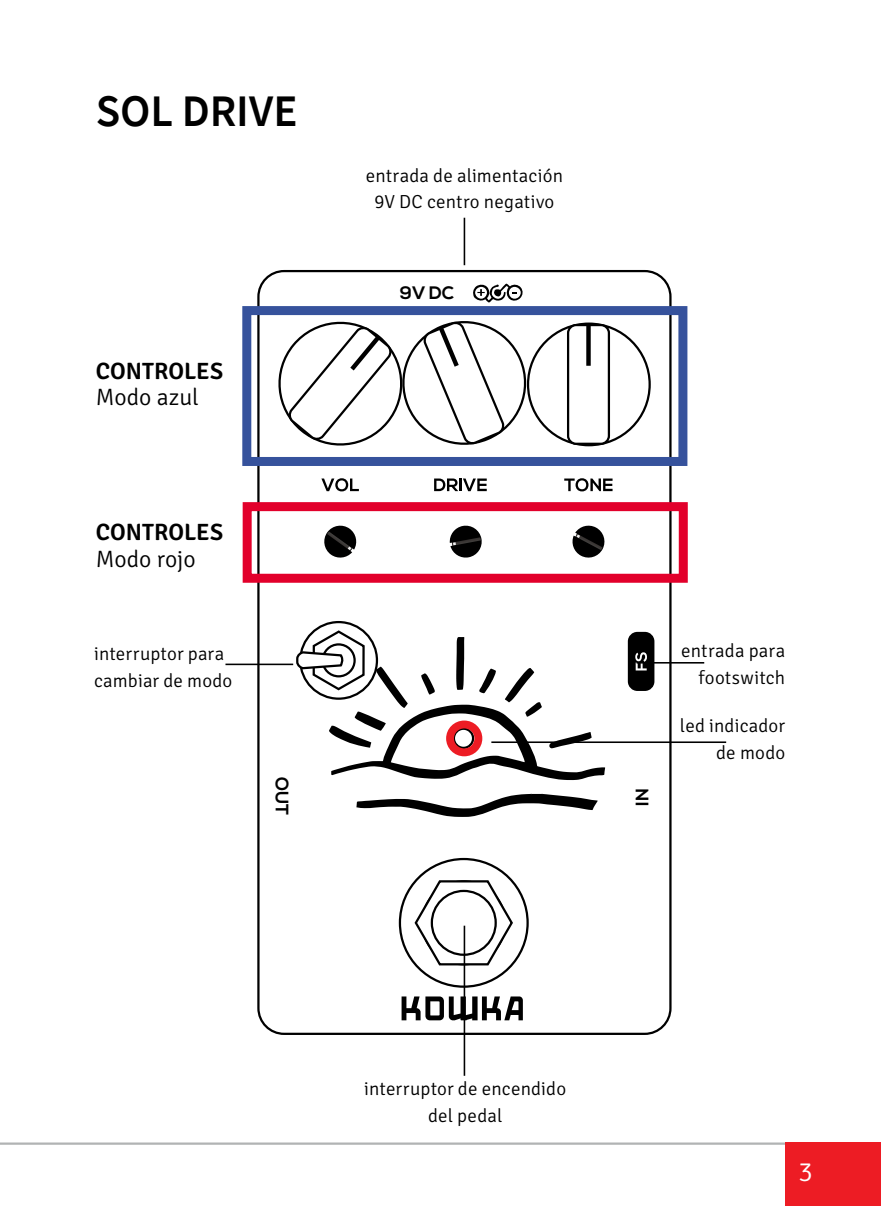
<style>
.page{position:relative;width:881px;height:1206px;background:#fff}
.page>*{position:absolute;margin:0;border:0;box-sizing:border-box;transform-origin:0 0}
.t1{font:600 45px "Source Sans Pro";letter-spacing:-.005em;color:#000}
.t2{font:300 27px "Signika";color:#fff}
.t3{font:600 23.62px "Signika";color:#000}
.t4{font:300 23.62px "Signika";color:#000}
.t5{font:300 18.9px/26.8px "Signika";letter-spacing:.01em;color:#000;text-align:right}
.t6{font:700 18px "Nexa";color:#000}
</style>
<div class="page">
<div style="left:257px;top:270px;width:414px;height:764px;border:2px solid #000;border-radius:26px"></div>
<svg style="left:434px;top:478px;width:52px;height:13px"></svg>
<svg style="left:321px;top:478px;width:38px;height:13px"></svg>
<svg style="left:564px;top:478px;width:48px;height:13px"></svg>
<svg style="left:401px;top:996px;width:121px;height:24px"></svg>
<svg style="left:473px;top:283px;width:50px;height:19px"></svg>
<div style="left:566px;top:324px;width:43px;height:121px;border:2px solid #000;border-radius:8px"></div>
<div style="left:586px;top:324px;width:4px;height:42px;border:2px solid #000"></div>
<svg style="left:278px;top:321px;width:255px;height:125px"></svg>
<svg style="left:300px;top:622px;width:77px;height:76px"></svg>
<svg style="left:398px;top:857px;width:131px;height:131px"></svg>
<div style="left:431px;top:891px;width:64px;height:63px;background:#fff;border-radius:50%"></div>
<div style="left:430px;top:889px;width:66px;height:66px;border:2px solid #000;border-radius:50%"></div>
<svg style="left:296px;top:629px;width:309px;height:151px"></svg>
<svg style="left:356px;top:793px;width:241px;height:24px"></svg>
<svg style="left:627px;top:632px;width:27px;height:59px;background:#232323"></svg>
<svg style="left:324px;top:525px;width:33px;height:33px"></svg>
<svg style="left:449px;top:525px;width:33px;height:33px"></svg>
<svg style="left:572px;top:525px;width:33px;height:33px"></svg>
<hr style="left:0;top:1142px;width:785px;height:2px;background:#b1b3b4">
<hr style="left:491px;top:741px;width:234px;height:2px;background:#000">
<hr style="left:463px;top:218px;width:2px;height:47px;background:#000">
<div style="left:446px;top:720px;width:36px;height:36px;border:8px solid #ed1c24;border-radius:50%"></div>
<div style="left:242px;top:306px;width:445px;height:160px;border:9px solid #36529c"></div>
<div style="left:242px;top:502px;width:445px;height:80px;border:9px solid #e2002b"></div>
<div style="left:785px;top:1142px;width:95px;height:63px;background:#ed1c24"></div>
<hr style="left:225px;top:663px;width:68px;height:2px;background:#000">
<hr style="left:636px;top:662px;width:68px;height:1px;background:#000">
<hr style="left:463px;top:925px;width:2px;height:150px;background:#000">
<h1 class="t1" style="left:96px;top:82px;width:203px">SOL DRIVE</h1>
<p class="t3" style="left:96px;top:357px;width:129px">CONTROLES</p>
<p class="t4" style="left:96px;top:384px;width:105px">Modo azul</p>
<p class="t3" style="left:96px;top:518px;width:129px">CONTROLES</p>
<p class="t4" style="left:96px;top:546px;width:101px">Modo rojo</p>
<p class="t5" style="left:365px;top:162px;width:199px;text-align:center">entrada de alimentación<br>9V DC centro negativo</p>
<p class="t6" style="left:399px;top:282px;width:55px">9V DC</p>
<p class="t5" style="left:94px;top:640px;width:140px;text-align:left">interruptor para cambiar de modo</p>
<p class="t5" style="left:681px;top:638px;width:105px">entrada para footswitch</p>
<p class="t6" style="left:292px;top:776px;width:40px;rotate:90deg">OUT</p>
<p class="t6" style="left:631px;top:806px;width:19px;rotate:-90deg">IN</p>
<p class="t5" style="left:679px;top:712px;width:107px">led indicador de modo</p>
<p class="t5" style="left:364px;top:1075px;width:203px;text-align:center">interruptor de encendido del pedal</p>
<h2 class="t2" style="left:798px;top:1156px;width:16px">3</h2>
</div>
